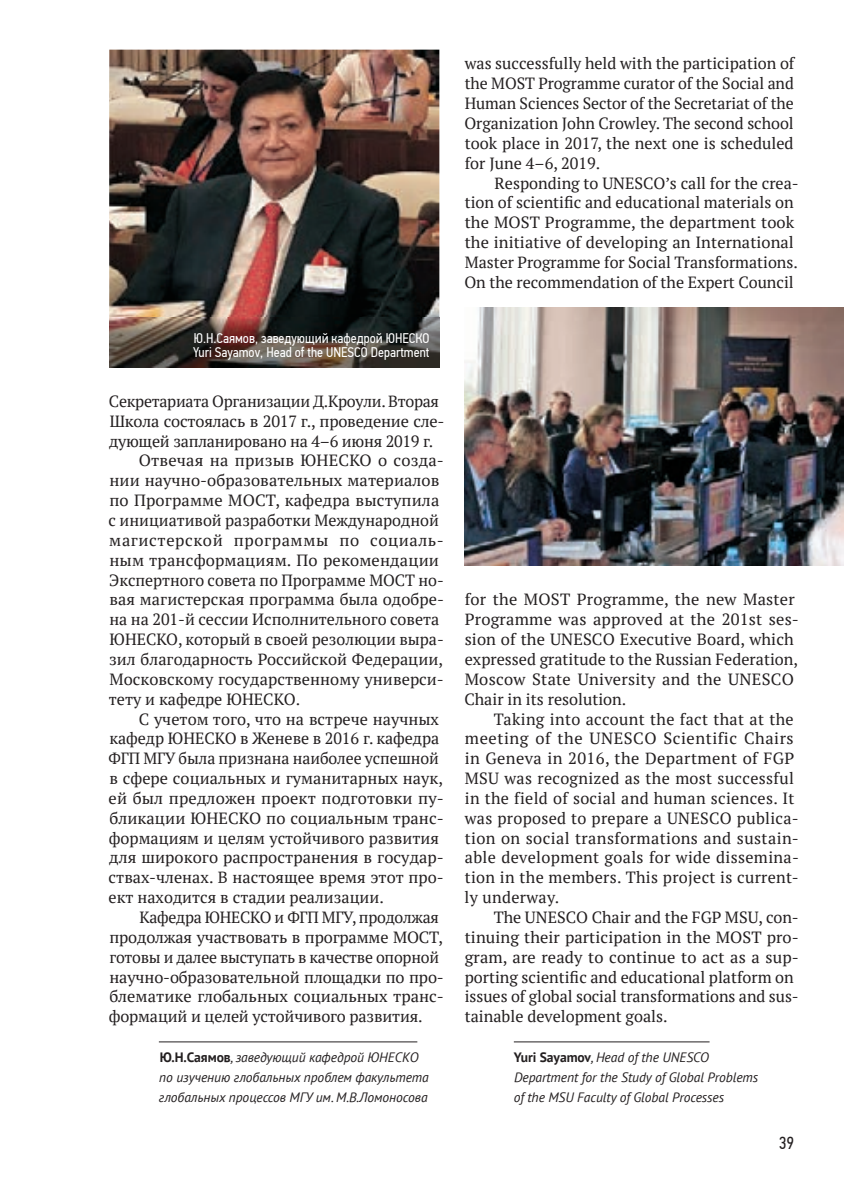
<style>
.page{position:relative;width:844px;height:1191px;background:#fff}
.page>*{position:absolute;margin:0;border:0;box-sizing:border-box;transform-origin:0 0}
.t1{font:17.5px "PF Din Text Cond Pro";color:#231f20}
.t2{font:16.1px/19.8px "PT Serif";color:#231f20}
.t3{font:16.1px/19.8px "PT Serif";letter-spacing:.02em;color:#231f20}
.t4{font:16.1px "PT Serif";letter-spacing:.035em;color:#231f20}
.t5{font:14px/14px "PF Din Text Cond Pro";color:#fff}
.t6{font:italic 13.65px/19.8px "PT Sans";letter-spacing:-.005em;color:#231f20}
.s1{font-weight:700;font-style:normal}
</style>
<div class="page">
<hr style="left:513px;top:1041px;width:196px;height:1px;background:#231f20">
<hr style="left:159px;top:1041px;width:258px;height:1px;background:#231f20">
<img style="left:109px;top:50px;width:330px;height:267px">
<img style="left:464px;top:308px;width:379px;height:258px">
<img style="left:109px;top:317px;width:330px;height:50px">
<p class="t5" style="left:193px;top:331px;width:238px">Ю .Н .Саямов, заведующий кафедрой ЮНЕСКО<br>Yuri Sayamov, Head of the UNESCO Department</p>
<p class="t2" style="left:109px;top:391px;width:331px">Секретариата Организации Д.Кроули. Вторая</p>
<p class="t2" style="left:110px;top:411px;width:336px">Школа состоялась в 2017 г., проведение сле-</p>
<p class="t2" style="left:109px;top:431px;width:325px">дующей запланировано на 4–6 июня 2019 г.</p>
<p class="t2" style="left:139px;top:451px;width:306px">Отвечая на призыв ЮНЕСКО о созда-</p>
<p class="t2" style="left:109px;top:470px;width:331px">нии научно-образовательных материалов</p>
<p class="t2" style="left:109px;top:490px;width:331px">по Программе МОСТ, кафедра выступила</p>
<p class="t2" style="left:109px;top:510px;width:331px">с инициативой разработки Международной</p>
<p class="t4" style="left:109px;top:530px;width:336px">магистерской программы по социаль-</p>
<p class="t2" style="left:109px;top:550px;width:331px">ным трансформациям. По рекомендации</p>
<p class="t2" style="left:109px;top:570px;width:336px">Экспертного совета по Программе МОСТ но-</p>
<p class="t2" style="left:109px;top:589px;width:336px">вая магистерская программа была одобре-</p>
<p class="t2" style="left:109px;top:609px;width:331px">на на 201-й сессии Исполнительного совета</p>
<p class="t2" style="left:109px;top:629px;width:336px">ЮНЕСКО, который в своей резолюции выра-</p>
<p class="t2" style="left:109px;top:649px;width:335px">зил благодарность Российской Федерации,</p>
<p class="t2" style="left:109px;top:669px;width:336px">Московскому государственному универси-</p>
<p class="t2" style="left:109px;top:689px;width:193px">тету и кафедре ЮНЕСКО.</p>
<p class="t2" style="left:139px;top:708px;width:302px">С учетом того, что на встрече научных</p>
<p class="t2" style="left:109px;top:728px;width:331px">кафедр ЮНЕСКО в Женеве в 2016 г. кафедра</p>
<p class="t2" style="left:108px;top:748px;width:332px">ФГП МГУ была признана наиболее успешной</p>
<p class="t2" style="left:109px;top:768px;width:335px">в сфере социальных и гуманитарных наук,</p>
<p class="t2" style="left:109px;top:788px;width:337px">ей был предложен проект подготовки пу-</p>
<p class="t2" style="left:109px;top:808px;width:336px">бликации ЮНЕСКО по социальным транс-</p>
<p class="t2" style="left:109px;top:828px;width:331px">формациям и целям устойчивого развития</p>
<p class="t2" style="left:109px;top:847px;width:336px">для широкого распространения в государ-</p>
<p class="t2" style="left:109px;top:867px;width:336px">ствах-членах. В настоящее время этот про-</p>
<p class="t2" style="left:109px;top:887px;width:277px">ект находится в стадии реализации.</p>
<p class="t2" style="left:139px;top:907px;width:301px">Кафедра ЮНЕСКО и ФГП МГУ, продолжая</p>
<p class="t2" style="left:109px;top:927px;width:335px">продолжая участвовать в программе МОСТ,</p>
<p class="t2" style="left:109px;top:947px;width:331px">готовы и далее выступать в качестве опорной</p>
<p class="t2" style="left:109px;top:966px;width:336px">научно-образовательной площадки по про-</p>
<p class="t2" style="left:109px;top:986px;width:336px">блематике глобальных социальных транс-</p>
<p class="t2" style="left:109px;top:1006px;width:315px">формаций и целей устойчивого развития.</p>
<p class="t6" style="left:159px;top:1047px;width:271px"><span class="s1">Ю.Н.Саямов</span>, заведующий кафедрой ЮНЕСКО по изучению глобальных проблем факультета глобальных процессов МГУ им. М.В.Ломоносова</p>
<p class="t2" style="left:464px;top:54px;width:331px;text-align:justify">was successfully held with the participation of the MOST Programme curator of the Social and Human Sciences Sector of the Secretariat of the Organization John Crowley. The second school took place in 2017, the next one is scheduled for June 4–6, 2019.</p>
<p class="t2" style="left:464px;top:173px;width:336px;text-indent:30px">Responding to UNESCO’s call for the crea&shy;tion of scientific and educational materials on the MOST Programme, the department took the initiative of developing an International Master Programme for Social Transformations.<br>On the recommendation of the Expert Council</p>
<p class="t2" style="left:464px;top:589px;width:336px">for the MOST Programme, the new Master Programme was approved at the 201st ses&shy;sion of the UNESCO Executive Board, which expressed gratitude to the Russian Federation, Moscow State University and the UNESCO Chair in its resolution.</p>
<p class="t3" style="left:464px;top:708px;width:336px;text-indent:29px">Taking into account the fact that at the meeting of the UNESCO Scientific Chairs in Geneva in 2016, the Department of FGP MSU was recognized as the most successful in the field of social and human sciences. It was proposed to prepare a UNESCO publica&shy;tion on social transformations and sustain&shy;able development goals for wide dissemina&shy;tion in the members. This project is current&shy;ly underway.</p>
<p class="t2" style="left:464px;top:907px;width:335px;text-indent:29px">The UNESCO Chair and the FGP MSU, con&shy;tinuing their participation in the MOST pro&shy;gram, are ready to continue to act as a sup&shy;porting scientific and educational platform on issues of global social transformations and sus&shy;tainable development goals.</p>
<p class="t6" style="left:513px;top:1047px;width:246px"><span class="s1">Yuri Sayamov</span>, Head of the UNESCO<br>Department for the Study of Global Problems of the MSU Faculty of Global Processes</p>
<p class="t1" style="left:778px;top:1132px;width:17px">39</p>
</div>
